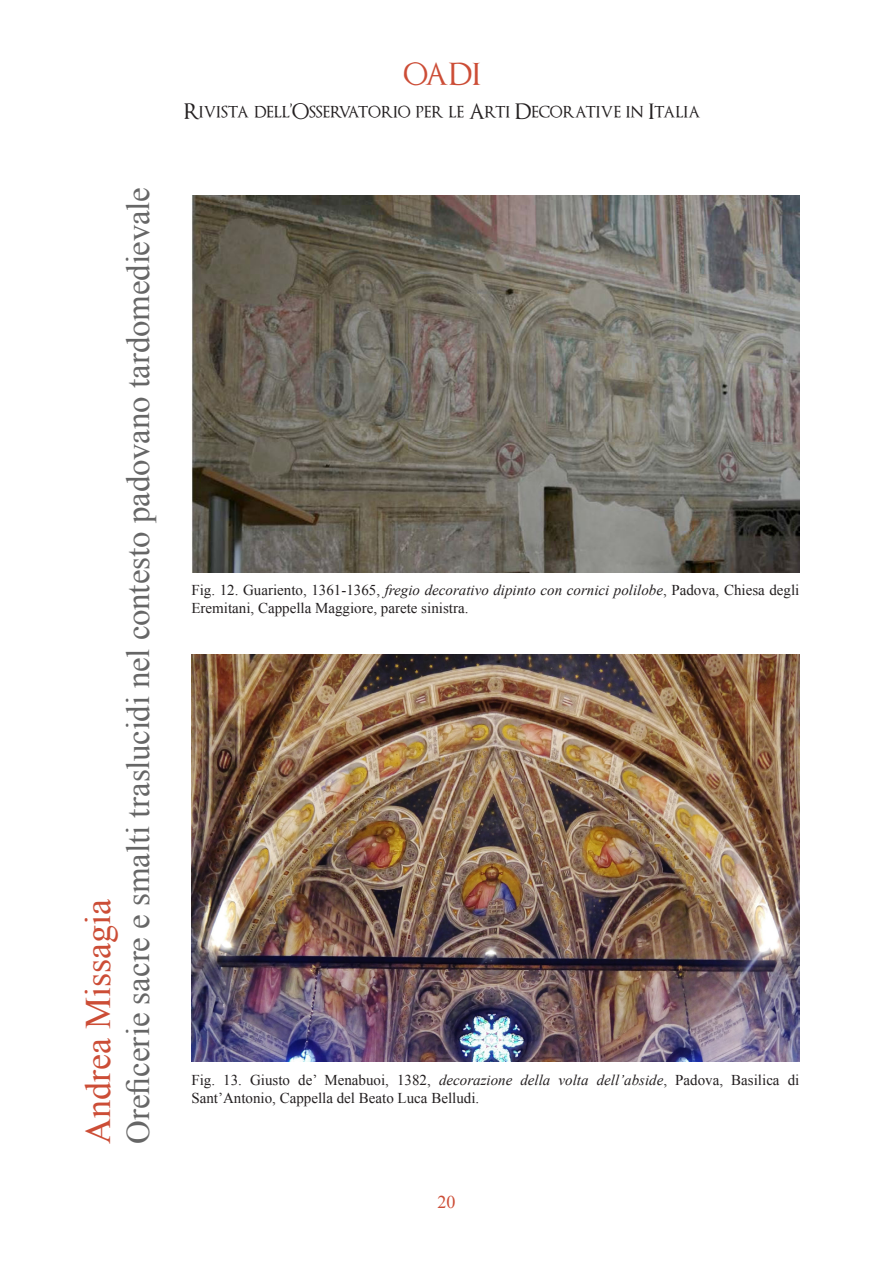
<style>
.page{position:relative;width:893px;height:1263px;background:#fff}
.page>*{position:absolute;margin:0;border:0;box-sizing:border-box;transform-origin:0 0}
.t1{font:36px "Times New Roman";color:#cc4d36}
.t2{font:33px "Times New Roman";letter-spacing:-.01em;color:#666}
.t3{font:30px "Optimus Princeps";color:#cc4d36}
.t4{font:21px "Optimus Princeps";letter-spacing:-.01em;color:#231f20}
.t5{font:18px "Times New Roman";color:#cc4d36}
.t6{font:15px/18px "Times New Roman";color:#231f20}
.s1{font-style:italic}
</style>
<div class="page">
<img style="left:191px;top:196px;width:608px;height:376px">
<img style="left:191px;top:654px;width:608px;height:408px">
<h1 class="t1" style="left:74px;top:1144px;width:246px;rotate:-90deg">Andrea Missagia</h1>
<h2 class="t2" style="left:116px;top:1144px;width:958px;rotate:-90deg">Oreficerie sacre e smalti traslucidi nel contesto padovano tardomedievale</h2>
<h3 class="t3" style="left:403px;top:60px;width:79px">OADI</h3>
<h3 class="t4" style="left:184px;top:101px;width:518px">Rivista dell’Osservatorio per le Arti Decorative in Italia</h3>
<p class="t6" style="left:191px;top:581px;width:610px">Fig. 12. Guariento, 1361-1365, <span class="s1">fregio decorativo dipinto con cornici polilobe</span>, Padova, Chiesa degli<br>Eremitani, Cappella Maggiore, parete sinistra.</p>
<p class="t6" style="left:191px;top:1071px;width:610px">Fig. 13. Giusto de’ Menabuoi, 1382, <span class="s1">decorazione della volta dell’abside</span>, Padova, Basilica di<br>Sant’Antonio, Cappella del Beato Luca Belludi.</p>
<p class="t5" style="left:437px;top:1190px;width:19px">20</p>
</div>
